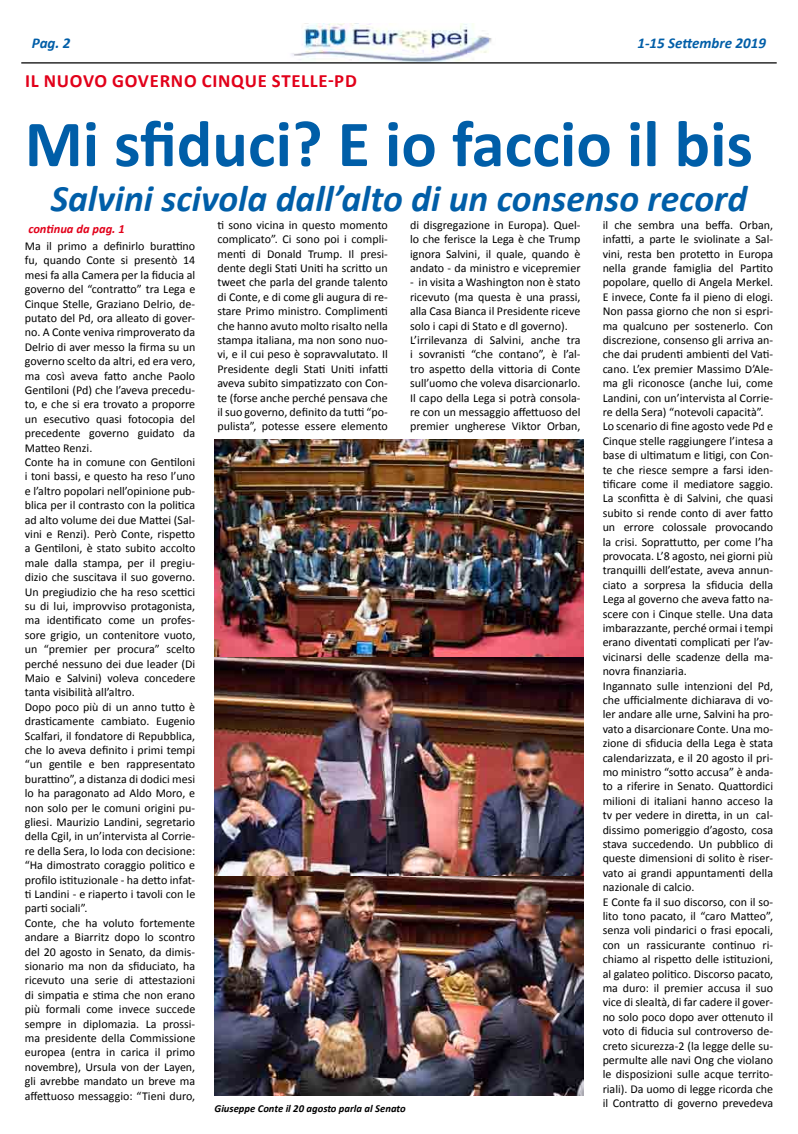
<style>
.page{position:relative;width:798px;height:1134px;background:#fff}
.page>*{position:absolute;margin:0;border:0;box-sizing:border-box;transform-origin:0 0}
.t1{font:700 66.25px "Calibri";color:#005ea8}
.t2{font:italic 700 37.5px "Calibri";color:#005ea8}
.t3{font:700 18.75px "Calibri";letter-spacing:.04em;color:#e2001a}
.t4{font:italic 700 15px "Calibri";color:#005ea8}
.t5{font:italic 700 12.5px "Calibri";color:#e2001a}
.t6{font:12px/14.4px "Calibri";color:#000}
.t7{font:italic 700 10.62px "Calibri";color:#000}
</style>
<div class="page">
<img style="left:291px;top:24px;width:201px;height:38px">
<hr style="left:21px;top:62px;width:755px;height:2px;background:#000">
<img style="left:214px;top:439px;width:369px;height:657px">
<p class="t4" style="left:32px;top:33px;width:40px">Pag. 2</p>
<p class="t4" style="left:637px;top:33px;width:130px">1-15 Settembre 2019</p>
<h3 class="t3" style="left:25px;top:68px;width:333px">IL NUOVO GOVERNO CINQUE STELLE-PD</h3>
<h1 class="t1" style="left:25px;top:102px;width:729px">Mi sfiduci? E io faccio il bis</h1>
<h2 class="t2" style="left:51px;top:175px;width:698px">Salvini scivola dall’alto di un consenso record</h2>
<p class="t5" style="left:28px;top:221px;width:98px">continua da pag. 1</p>
<p class="t6" style="left:25px;top:239px;width:172px">Ma il primo a definirlo burattino fu, quando Conte si presentò 14 mesi fa alla Camera per la fiducia al governo del “contratto” tra Lega e Cinque Stelle, Graziano Delrio, de&shy;putato del Pd, ora alleato di gover&shy;no. A Conte veniva rimproverato da Delrio di aver messo la firma su un governo scelto da altri, ed era vero, ma così aveva fatto anche Paolo Gentiloni (Pd) che l’aveva precedu&shy;to, e che si era trovato a proporre un esecutivo quasi fotocopia del precedente governo guidato da Matteo Renzi.<br>Conte ha in comune con Gentiloni i toni bassi, e questo ha reso l’uno e l’altro popolari nell’opinione pub&shy;blica per il contrasto con la politica ad alto volume dei due Mattei (Sal&shy;vini e Renzi). Però Conte, rispetto a Gentiloni, è stato subito accolto male dalla stampa, per il pregiu&shy;dizio che suscitava il suo governo.<br>Un pregiudizio che ha reso scettici su di lui, improvviso protagonista, ma identificato come un profes&shy;sore grigio, un contenitore vuoto, un “premier per procura” scelto perché nessuno dei due leader (Di Maio e Salvini) voleva concedere tanta visibilità all’altro.<br>Dopo poco più di un anno tutto è drasticamente cambiato. Eugenio Scalfari, il fondatore di Repubblica, che lo aveva definito i primi tempi “un gentile e ben rappresentato burattino”, a distanza di dodici mesi lo ha paragonato ad Aldo Moro, e non solo per le comuni origini pu&shy;gliesi. Maurizio Landini, segretario della Cgil, in un’intervista al Corrie&shy;re della Sera, lo loda con decisione: “Ha dimostrato coraggio politico e profilo istituzionale - ha detto infat&shy;ti Landini - e riaperto i tavoli con le parti sociali”.<br>Conte, che ha voluto fortemente andare a Biarritz dopo lo scontro del 20 agosto in Senato, da dimis&shy;sionario ma non da sfiduciato, ha ricevuto una serie di attestazioni di simpatia e stima che non erano più formali come invece succede sempre in diplomazia. La prossi&shy;ma presidente della Commissione europea (entra in carica il primo novembre), Ursula von der Layen, gli avrebbe mandato un breve ma affettuoso messaggio: “Tieni duro,</p>
<p class="t6" style="left:217px;top:218px;width:172px;text-align:justify">ti sono vicina in questo momento complicato”. Ci sono poi i compli&shy;menti di Donald Trump. Il presi&shy;dente degli Stati Uniti ha scritto un tweet che parla del grande talento di Conte, e di come gli augura di re&shy;stare Primo ministro. Complimenti che hanno avuto molto risalto nella stampa italiana, ma non sono nuo&shy;vi, e il cui peso è sopravvalutato. Il Presidente degli Stati Uniti infatti aveva subito simpatizzato con Con&shy;te (forse anche perché pensava che il suo governo, definito da tutti “po&shy;pulista”, potesse essere elemento</p>
<p class="t6" style="left:410px;top:218px;width:172px;text-align:justify">di disgregazione in Europa). Quel&shy;lo che ferisce la Lega è che Trump ignora Salvini, il quale, quando è andato - da ministro e vicepremier</p>
<p class="t6" style="left:410px;top:275px;width:172px">- in visita a Washington non è stato ricevuto (ma questa è una prassi, alla Casa Bianca il Presidente riceve solo i capi di Stato e dl governo).<br>L’irrilevanza di Salvini, anche tra i sovranisti “che contano”, è l’al&shy;tro aspetto della vittoria di Conte sull’uomo che voleva disarcionarlo.<br>Il capo della Lega si potrà consola&shy;re con un messaggio affettuoso del premier ungherese Viktor Orban,</p>
<p class="t7" style="left:214px;top:1101px;width:193px">Giuseppe Conte il 20 agosto parla al Senato</p>
<p class="t6" style="left:602px;top:218px;width:172px">il che sembra una beffa. Orban, infatti, a parte le sviolinate a Sal&shy;vini, resta ben protetto in Europa nella grande famiglia del Partito popolare, quello di Angela Merkel.<br>E invece, Conte fa il pieno di elogi.<br>Non passa giorno che non si espri&shy;ma qualcuno per sostenerlo. Con discrezione, consenso gli arriva an&shy;che dai prudenti ambienti del Vati&shy;cano. L’ex premier Massimo D’Ale&shy;ma gli riconosce (anche lui, come Landini, con un’intervista al Corrie&shy;re della Sera) “notevoli capacità”.<br>Lo scenario di fine agosto vede Pd e Cinque stelle raggiungere l’intesa a base di ultimatum e litigi, con Con&shy;te che riesce sempre a farsi iden&shy;tificare come il mediatore saggio.<br>La sconfitta è di Salvini, che quasi subito si rende conto di aver fatto un errore colossale provocando la crisi. Soprattutto, per come l’ha provocata. L’8 agosto, nei giorni più tranquilli dell’estate, aveva annun&shy;ciato a sorpresa la sfiducia della Lega al governo che aveva fatto na&shy;scere con i Cinque stelle. Una data imbarazzante, perché ormai i tempi erano diventati complicati per l’av&shy;vicinarsi delle scadenze della ma&shy;novra finanziaria.<br>Ingannato sulle intenzioni del Pd, che ufficialmente dichiarava di vo&shy;ler andare alle urne, Salvini ha pro&shy;vato a disarcionare Conte. Una mo&shy;zione di sfiducia della Lega è stata calendarizzata, e il 20 agosto il pri&shy;mo ministro “sotto accusa” è anda&shy;to a riferire in Senato. Quattordici milioni di italiani hanno acceso la tv per vedere in diretta, in un cal&shy;dissimo pomeriggio d’agosto, cosa stava succedendo. Un pubblico di queste dimensioni di solito è riser&shy;vato ai grandi appuntamenti della nazionale di calcio.<br>E Conte fa il suo discorso, con il so&shy;lito tono pacato, il “caro Matteo”, senza voli pindarici o frasi epocali, con un rassicurante continuo ri&shy;chiamo al rispetto delle istituzioni, al galateo politico. Discorso pacato, ma duro: il premier accusa il suo vice di slealtà, di far cadere il gover&shy;no solo poco dopo aver ottenuto il voto di fiducia sul controverso de&shy;creto sicurezza-2 (la legge delle su&shy;permulte alle navi Ong che violano le disposizioni sulle acque territo&shy;riali). Da uomo di legge ricorda che il Contratto di governo prevedeva</p>
</div>
